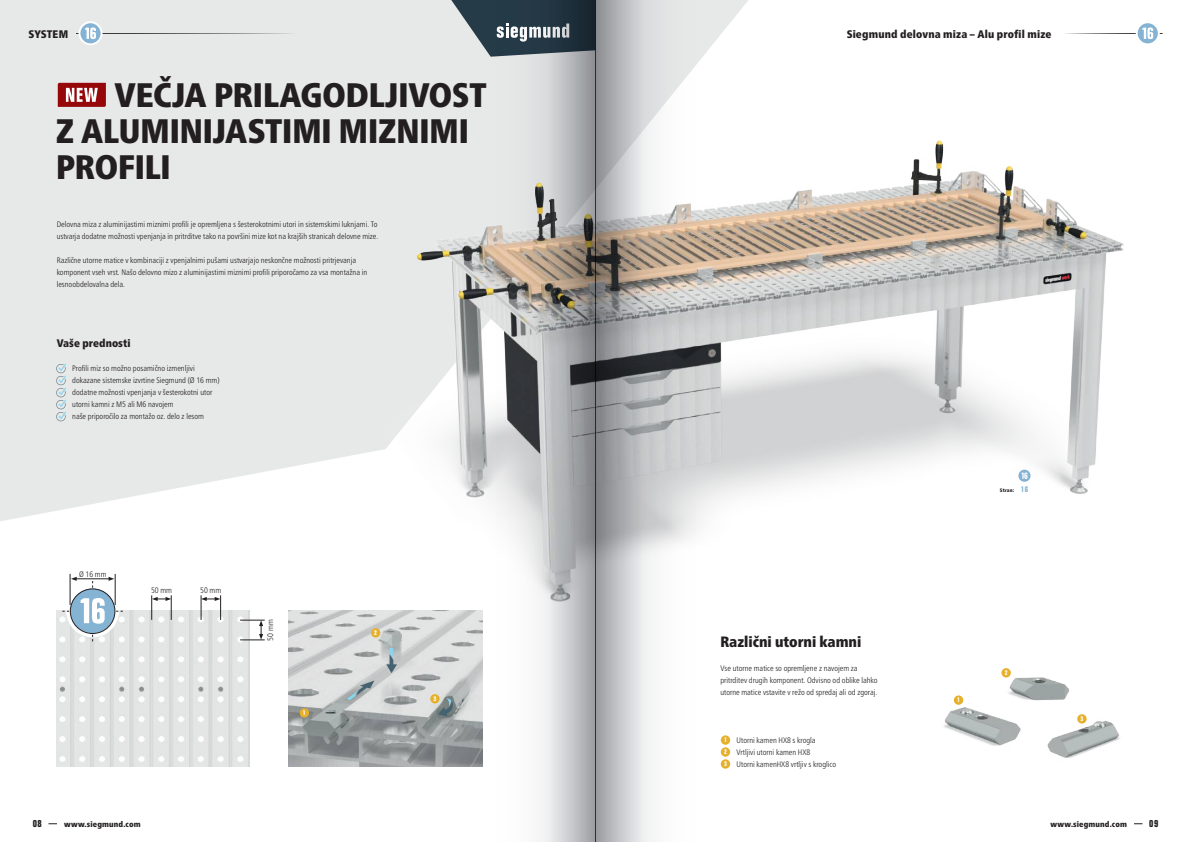
<style>
.page{position:relative;width:1191px;height:842px;background:#fff}
.page>*{position:absolute;margin:0;border:0;box-sizing:border-box;transform-origin:0 0}
.t1{font:900 condensed 34px/36px "Frutiger Neue LTW1 G";color:#231f20}
.t2{font:900 condensed 15px "Frutiger Neue LTW1 G";color:#231f20}
.t3{font:900 condensed 11px "Frutiger Neue LTW1 G";letter-spacing:.01em;color:#231f20}
.t4{font:700 condensed 10px "Folio Std";color:#231f20}
.t5{font:300 condensed 8px/12px "Frutiger Neue LTW1 G";color:#231f20}
.t6{font:900 condensed 8px "Frutiger Neue LTW1 G";letter-spacing:.015em;color:#231f20}
.t7{font:700 condensed 8px "Folio Std";color:#85b3d4}
.t8{font:700 condensed 6.6px/12px "Folio Std";color:#fff;text-align:justify}
.t9{font:900 condensed 5px "Frutiger Neue LTW1 G";letter-spacing:.025em;color:#231f20}
</style>
<div class="page">
<div style="left:0;top:0;width:748px;height:521px;background:#e7e8e8"></div>
<svg style="left:58px;top:83px;width:48px;height:24px"></svg>
<svg style="left:56px;top:364px;width:10px;height:57px"></svg>
<img style="left:1047px;top:714px;width:73px;height:44px">
<div style="left:1077px;top:714px;width:9px;height:10px;background:#e7b02b;border-radius:50%"></div>
<img style="left:1004px;top:668px;width:65px;height:33px">
<div style="left:1001px;top:668px;width:9px;height:9px;background:#e7b02b;border-radius:50%"></div>
<img style="left:943px;top:680px;width:78px;height:66px">
<div style="left:954px;top:695px;width:9px;height:10px;background:#e7b02b;border-radius:50%"></div>
<img style="left:326px;top:96px;width:798px;height:515px">
<img style="left:289px;top:611px;width:168px;height:156px">
<svg style="left:346px;top:679px;width:33px;height:21px"></svg>
<svg style="left:386px;top:648px;width:11px;height:25px"></svg>
<svg style="left:438px;top:698px;width:15px;height:18px"></svg>
<div style="left:300px;top:708px;width:9px;height:10px;background:#e7b02b;border-radius:50%"></div>
<div style="left:371px;top:628px;width:9px;height:10px;background:#e7b02b;border-radius:50%"></div>
<div style="left:430px;top:694px;width:9px;height:9px;background:#e7b02b;border-radius:50%"></div>
<img style="left:57px;top:611px;width:193px;height:156px">
<hr style="left:115px;top:574px;width:1px;height:31px;background:#231f20">
<hr style="left:70px;top:574px;width:1px;height:31px;background:#231f20">
<svg style="left:62px;top:577px;width:61px;height:64px"></svg>
<div style="left:70px;top:588px;width:45px;height:46px;border:1px solid #231f20;border-radius:50%"></div>
<svg style="left:240px;top:620px;width:25px;height:21px"></svg>
<svg style="left:201px;top:595px;width:20px;height:25px"></svg>
<svg style="left:151px;top:595px;width:21px;height:25px"></svg>
<svg style="left:1018px;top:470px;width:12px;height:12px"></svg>
<svg style="left:1021px;top:472px;width:6px;height:7px"></svg>
<svg style="left:445px;top:0;width:12px;height:57px"></svg>
<hr style="left:28px;top:33px;width:267px;height:1px;background:#fff">
<svg style="left:79px;top:21px;width:23px;height:24px"></svg>
<svg style="left:1135px;top:23px;width:23px;height:21px"></svg>
<div style="left:28px;top:21px;width:48px;height:17px;background:#e7e8e8"></div>
<svg style="left:596px;top:0;width:137px;height:842px"></svg>
<svg style="left:457px;top:0;width:138px;height:842px"></svg>
<hr style="left:595px;top:0;width:1px;height:842px;background:#8a8c8e">
<h3 class="t3" style="left:28px;top:25px;width:41px">SYSTEM</h3>
<h1 class="t1" style="left:56px;top:74px;width:432px;text-indent:58px">VEČJA PRILAGODLJIVOST<br>Z ALUMINIJASTIMI MIZNIMI<br>PROFILI</h1>
<p class="t5" style="left:57px;top:217px;width:323px">Delovna miza z aluminijastimi miznimi profili je opremljena s šesterokotnimi utori in sistemskimi luknjami. To ustvarja dodatne možnosti vpenjanja in pritrditve tako na površini mize kot na krajših stranicah delovne mize.</p>
<p class="t5" style="left:57px;top:253px;width:312px">Različne utorne matice v kombinaciji z vpenjalnimi pušami ustvarjajo neskončne možnosti pritrjevanja komponent vseh vrst. Našo delovno mizo z aluminijastimi miznimi profili priporočamo za vsa montažna in lesnoobdelovalna dela.</p>
<h3 class="t3" style="left:57px;top:335px;width:75px">Vaše prednosti</h3>
<p class="t5" style="left:72px;top:361px;width:149px">Profili miz so možno posamično izmenljivi dokazane sistemske izvrtine Siegmund (Ø 16 mm) dodatne možnosti vpenjanja v šesterokotni utor utorni kamni z M5 ali M6 navojem<br>naše priporočilo za montažo oz. delo z lesom</p>
<p class="t5" style="left:79px;top:567px;width:29px">Ø 16 mm</p>
<p class="t5" style="left:151px;top:583px;width:22px">50 mm</p>
<p class="t5" style="left:200px;top:583px;width:22px">50 mm</p>
<p class="t5" style="left:264px;top:640px;width:22px;rotate:-90deg">50 mm</p>
<p class="t8" style="left:303px;top:707px;width:4px">1</p>
<p class="t8" style="left:374px;top:627px;width:4px">2</p>
<p class="t8" style="left:433px;top:693px;width:4px">3</p>
<h3 class="t3" style="left:846px;top:25px;width:206px">Siegmund delovna miza – Alu profil mize</h3>
<h2 class="t2" style="left:720px;top:630px;width:143px">Različni utorni kamni</h2>
<p class="t5" style="left:720px;top:661px;width:159px">Vse utorne matice so opremljene z navojem za pritrditev drugih komponent. Odvisno od oblike lahko utorne matice vstavite v režo od spredaj ali od zgoraj.</p>
<p class="t8" style="left:724px;top:734px;width:4px">1<br>2<br>3</p>
<p class="t5" style="left:736px;top:733px;width:101px">Utorni kamen HX8 s krogla<br>Vrtljivi utorni kamen HX8<br>Utorni kamenHX8 vrtljiv s kroglico</p>
<p class="t7" style="left:1020px;top:485px;width:9px">16</p>
<p class="t9" style="left:1000px;top:487px;width:16px">Stran:</p>
<p class="t8" style="left:957px;top:694px;width:4px">1</p>
<p class="t8" style="left:1004px;top:667px;width:4px">2</p>
<p class="t8" style="left:1080px;top:713px;width:4px">3</p>
<p class="t4" style="left:33px;top:818px;width:11px">08</p>
<p class="t6" style="left:64px;top:818px;width:78px">www.siegmund.com</p>
<p class="t6" style="left:1050px;top:818px;width:78px">www.siegmund.com</p>
<p class="t4" style="left:1149px;top:818px;width:11px">09</p>
</div>
